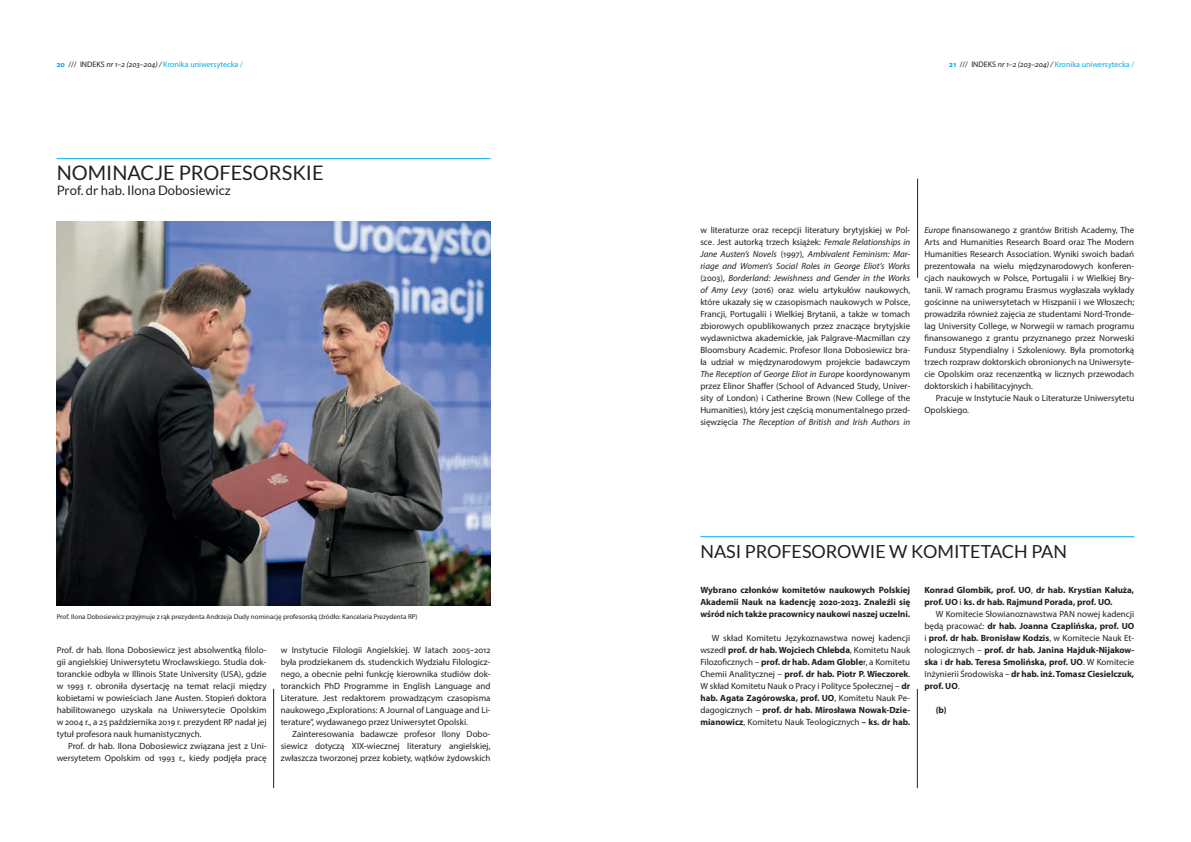
<style>
.page{position:relative;width:1191px;height:842px;background:#fff}
.page>*{position:absolute;margin:0;border:0;box-sizing:border-box;transform-origin:0 0}
.t1{font:20px "Lato";color:#231f20}
.t2{font:18px "Lato";color:#231f20}
.t3{font:13px "Lato";color:#231f20}
.t4{font:9px/12px "Myriad Pro";color:#231f20;text-align:justify}
.t5{font:700 9px/12px "Myriad Pro";color:#231f20;text-align:justify}
.t6{font:8px "Myriad Pro";color:#00aeef}
.t7{font:7px "Myriad Pro";color:#231f20}
.s1{font-weight:700}
.s2{color:#231f20}
.s3{font-style:italic;color:#231f20}
.s4{font-style:italic}
.s5{font-weight:400}
</style>
<div class="page">
<hr style="left:917px;top:179px;width:1px;height:99px;background:#231f20">
<hr style="left:917px;top:689px;width:1px;height:99px;background:#231f20">
<hr style="left:273px;top:689px;width:1px;height:99px;background:#231f20">
<hr style="left:57px;top:158px;width:433px;height:1px;background:#00aeef">
<img style="left:57px;top:221px;width:433px;height:384px">
<hr style="left:700px;top:536px;width:434px;height:1px;background:#00aeef">
<p class="t6" style="left:57px;top:59px;width:188px"><span class="s1">20</span> <span class="s2">/// INDEKS</span> <span class="s3">nr 1–2 (203–204) /</span> Kronika uniwersytecka /</p>
<p class="t6" style="left:949px;top:59px;width:186px"><span class="s1">21</span> <span class="s2">/// INDEKS</span> <span class="s3">nr 1–2 (203–204) /</span> Kronika uniwersytecka /</p>
<h1 class="t1" style="left:57px;top:161px;width:268px">NOMINACJE PROFESORSKIE</h1>
<h3 class="t3" style="left:57px;top:183px;width:176px">Prof. dr hab. Ilona Dobosiewicz</h3>
<p class="t7" style="left:57px;top:612px;width:362px">Prof. Ilona Dobosiewicz przyjmuje z rąk prezydenta Andrzeja Dudy nominację profesorską (źródło: Kancelaria Prezydenta RP)</p>
<p class="t4" style="left:57px;top:644px;width:211px">Prof. dr hab. Ilona Dobosiewicz jest absolwentką filolo&shy;gii angielskiej Uniwersytetu Wrocławskiego. Studia dok&shy;toranckie odbyła w Illinois State University (USA), gdzie w 1993 r. obroniła dysertację na temat relacji między kobietami w powieściach Jane Austen. Stopień doktora habilitowanego uzyskała na Uniwersytecie Opolskim w 2004 r., a 25 października 2019 r. prezydent RP nadał jej tytuł profesora nauk humanistycznych.</p>
<p class="t4" style="left:57px;top:740px;width:211px;text-align:right">Prof. dr hab. Ilona Dobosiewicz związana jest z Uni&shy;wersytetem Opolskim od 1993 r., kiedy podjęła pracę</p>
<p class="t4" style="left:281px;top:644px;width:211px">w Instytucie Filologii Angielskiej. W latach 2005–2012 była prodziekanem ds. studenckich Wydziału Filologicz&shy;nego, a obecnie pełni funkcję kierownika studiów dok&shy;toranckich PhD Programme in English Language and Literature. Jest redaktorem prowadzącym czasopisma naukowego „Explorations: A Journal of Language and Li&shy;terature”, wydawanego przez Uniwersytet Opolski.</p>
<p class="t4" style="left:281px;top:728px;width:211px;text-indent:11px">Zainteresowania badawcze profesor Ilony Dobo&shy;siewicz dotyczą XIX-wiecznej literatury angielskiej, zwłaszcza tworzonej przez kobiety, wątków żydowskich</p>
<p class="t4" style="left:700px;top:224px;width:211px">w literaturze oraz recepcji literatury brytyjskiej w Pol&shy;sce. Jest autorką trzech książek: <span class="s4">Female Relationships in Jane Austen’s Novels</span> (1997), <span class="s4">Ambivalent Feminism: Mar&shy;riage and Women’s Social Roles in George Eliot’s Works </span>(2003), <span class="s4">Borderland: Jewishness and Gender in the Works of Amy Levy</span> (2016) oraz wielu artykułów naukowych, które ukazały się w czasopismach naukowych w Polsce, Francji, Portugalii i Wielkiej Brytanii, a także w tomach zbiorowych opublikowanych przez znaczące brytyjskie wydawnictwa akademickie, jak Palgrave-Macmillan czy Bloomsbury Academic. Profesor Ilona Dobosiewicz bra&shy;ła udział w międzynarodowym projekcie badawczym <span class="s4">The Reception of George Eliot in Europe</span> koordynowanym przez Elinor Shaffer (School of Advanced Study, Univer&shy;sity of London) i Catherine Brown (New College of the Humanities), który jest częścią monumentalnego przed&shy;sięwzięcia <span class="s4">The Reception of British and Irish Authors in</span></p>
<p class="t4" style="left:924px;top:224px;width:211px"><span class="s4">Europe</span> finansowanego z grantów British Academy, The Arts and Humanities Research Board oraz The Modern Humanities Research Association. Wyniki swoich badań prezentowała na wielu międzynarodowych konferen&shy;cjach naukowych w Polsce, Portugalii i w Wielkiej Bry&shy;tanii. W ramach programu Erasmus wygłaszała wykłady gościnne na uniwersytetach w Hiszpanii i we Włoszech; prowadziła również zajęcia ze studentami Nord-Tronde&shy;lag University College, w Norwegii w ramach programu finansowanego z grantu przyznanego przez Norweski Fundusz Stypendialny i Szkoleniowy. Była promotorką trzech rozpraw doktorskich obronionych na Uniwersyte&shy;cie Opolskim oraz recenzentką w licznych przewodach doktorskich i habilitacyjnych.</p>
<p class="t4" style="left:924px;top:392px;width:211px;text-indent:11px">Pracuje w Instytucie Nauk o Literaturze Uniwersytetu<br>Opolskiego.</p>
<h2 class="t2" style="left:700px;top:541px;width:368px">NASI PROFESOROWIE W KOMITETACH PAN</h2>
<p class="t5" style="left:700px;top:584px;width:211px">Wybrano członków komitetów naukowych Polskiej Akademii Nauk na kadencję 2020-2023. Znaleźli się wśród nich także pracownicy naukowi naszej uczelni.</p>
<p class="t4" style="left:700px;top:632px;width:211px;text-indent:11px">W skład Komitetu Językoznawstwa nowej kadencji wszedł <span class="s1">prof. dr hab. Wojciech Chlebda</span>, Komitetu Nauk Filozoficznych – <span class="s1">prof. dr hab. Adam Globle</span>r, a Komitetu Chemii Analitycznej – <span class="s1">prof. dr hab. Piotr P. Wieczorek</span>.<br>W skład Komitetu Nauk o Pracy i Polityce Społecznej – <span class="s1">dr hab. Agata Zagórowska, prof. UO</span>, Komitetu Nauk Pe&shy;dagogicznych – <span class="s1">prof. dr hab. Mirosława Nowak-Dzie&shy;mianowicz</span>, Komitetu Nauk Teologicznych <span class="s1">– ks. dr hab.</span></p>
<p class="t5" style="left:924px;top:584px;width:211px">Konrad Glombik, prof. UO<span class="s5">,</span> dr hab. Krystian Kałuża, prof. UO <span class="s5">i</span> ks. dr hab. Rajmund Porada, prof. UO.</p>
<p class="t5" style="left:924px;top:608px;width:211px;text-indent:11px"><span class="s5">W Komitecie Słowianoznawstwa PAN nowej kadencji będą pracować:</span> dr hab. Joanna Czaplińska, prof. UO <span class="s5">i</span> prof. dr hab. Bronisław Kodzis<span class="s5">, w Komitecie Nauk Et&shy;nologicznych –</span> prof. dr hab. Janina Hajduk-Nijakow&shy;ska <span class="s5">i</span> dr hab. Teresa Smolińska, prof. UO<span class="s5">. W Komitecie Inżynierii Środowiska –</span> dr hab. inż. Tomasz Ciesielczuk, prof. UO<span class="s5">.</span></p>
<p class="t5" style="left:935px;top:704px;width:12px">(b)</p>
</div>
